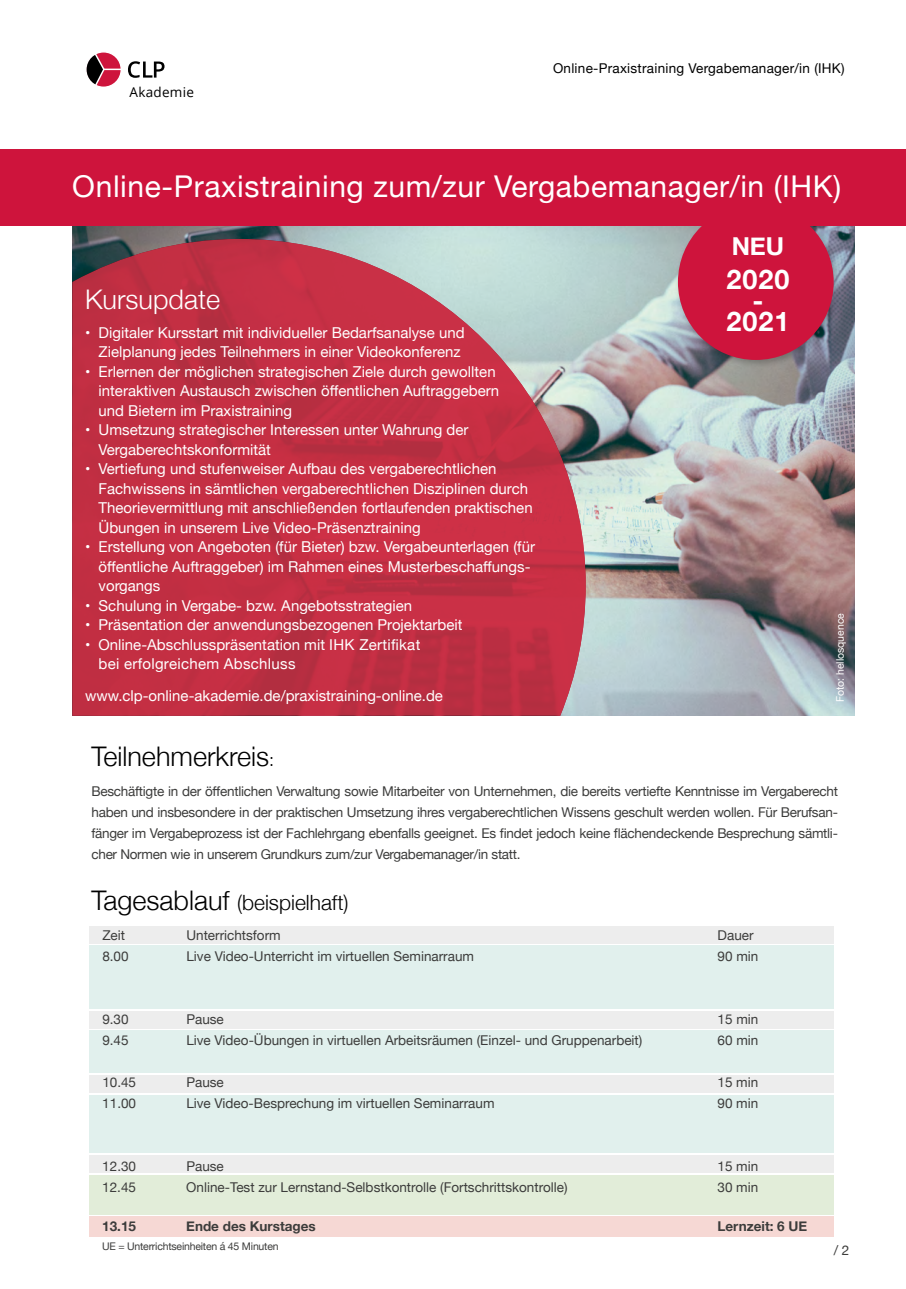
<style>
.page{position:relative;width:906px;height:1289px;background:#fff}
.page>*{position:absolute;margin:0;border:0;box-sizing:border-box;transform-origin:0 0}
.t1{font:30px "Helvetica Neue";letter-spacing:.02em;color:#fff}
.t2{font:300 27px "Helvetica Neue";color:#000}
.t3{font:300 27px "Helvetica Neue";color:#fff}
.t4{font:700 27px/21px "Helvetica Neue";letter-spacing:.04em;color:#fff;text-align:center}
.t5{font:700 24.75px "Helvetica Neue";color:#fff}
.t6{font:300 21px "Helvetica Neue";color:#000}
.t7{font:15px/19.5px "Helvetica Neue";color:#fff}
.t8{font:15px/19.5px "Helvetica Neue";letter-spacing:.02em;color:#fff}
.t9{font:13.5px/21px "Helvetica Neue";color:#3c3c3b;text-align:justify}
.t10{font:13.5px "Helvetica Neue";letter-spacing:.02em;color:#000}
.t11{font:700 13.5px "Helvetica Neue";color:#3c3c3b}
.t12{font:13.5px "Open Sans";letter-spacing:.02em;color:#000}
.t13{font:10.5px "Helvetica Neue";letter-spacing:-.02em;color:#3c3c3b}
.t14{font:10.5px "Helvetica Neue";color:#fff}
.s1{font-size:18px}
.s2{font-size:27px}
</style>
<div class="page">
<svg style="left:128px;top:61px;width:36px;height:17px"></svg>
<div style="left:85px;top:51px;width:37px;height:37px;border:2px solid #fff;border-radius:50%"></div>
<svg style="left:86px;top:52px;width:35px;height:36px"></svg>
<img style="left:72px;top:225px;width:783px;height:490px">
<div style="left:673px;top:200px;width:170px;height:169px;background:#000;opacity:.25"></div>
<div style="left:678px;top:204px;width:155px;height:156px;background:#ce143c;border-radius:50%"></div>
<div style="left:0;top:149px;width:906px;height:76px;background:#ce143c"></div>
<svg style="left:72px;top:239px;width:514px;height:476px;background:#c04052"></svg>
<div style="left:89px;top:1216px;width:744px;height:20px;background:#f6d8d4"></div>
<div style="left:89px;top:1174px;width:744px;height:40px;background:#e2edd9"></div>
<div style="left:89px;top:1155px;width:744px;height:17px;background:#ededed"></div>
<div style="left:89px;top:1074px;width:744px;height:17px;background:#ededed"></div>
<div style="left:89px;top:1095px;width:744px;height:57px;background:#e1f0ed"></div>
<div style="left:89px;top:1030px;width:744px;height:42px;background:#e1f0ed"></div>
<div style="left:89px;top:1011px;width:744px;height:17px;background:#ededed"></div>
<div style="left:89px;top:945px;width:744px;height:64px;background:#e1f0ed"></div>
<div style="left:89px;top:926px;width:744px;height:17px;background:#ededed"></div>
<p class="t12" style="left:130px;top:83px;width:66px">Akademie</p>
<p class="t10" style="left:553px;top:58px;width:293px">Online-Praxistraining Vergabemanager/in (IHK)</p>
<h1 class="t1" style="left:72px;top:164px;width:770px">Online-Praxistraining zum/zur Vergabemanager/in (IHK)</h1>
<h2 class="t3" style="left:85px;top:278px;width:136px">Kursupdate</h2>
<p class="t7" style="left:85px;top:323px;width:381px;text-align:right">• Digitaler Kursstart mit individueller Bedarfsanalyse und<br>Zielplanung jedes Teilnehmers in einer Videokonferenz</p>
<p class="t7" style="left:99px;top:362px;width:402px;text-indent:-14px">• Erlernen der möglichen strategischen Ziele durch gewollten interaktiven Austausch zwischen öffentlichen Auftraggebern und Bietern im Praxistraining</p>
<p class="t7" style="left:99px;top:421px;width:371px;text-indent:-14px">• Umsetzung strategischer Interessen unter Wahrung der<br>Vergaberechtskonformität</p>
<p class="t7" style="left:99px;top:460px;width:435px;text-indent:-13px">• Vertiefung und stufenweiser Aufbau des vergaberechtlichen Fachwissens in sämtlichen vergaberechtlichen Disziplinen durch Theorievermittlung mit anschließenden fortlaufenden praktischen Übungen in unserem Live Video-Präsenztraining</p>
<p class="t7" style="left:99px;top:538px;width:438px;text-indent:-14px">• Erstellung von Angeboten (für Bieter) bzw. Vergabeunterlagen (für öffentliche Auftraggeber) im Rahmen eines Musterbeschaffungs&shy;vorgangs</p>
<p class="t7" style="left:85px;top:596px;width:328px">• Schulung in Vergabe- bzw. Angebotsstrategien</p>
<p class="t7" style="left:85px;top:616px;width:379px">• Präsentation der anwendungsbezogenen Projektarbeit</p>
<p class="t8" style="left:98px;top:635px;width:323px;text-indent:-13px">• Online-Abschlusspräsentation mit IHK Zertifikat bei erfolgreichem Abschluss</p>
<p class="t7" style="left:85px;top:686px;width:359px">www.clp-online-akademie.de/praxistraining-online.de</p>
<h3 class="t5" style="left:731px;top:227px;width:54px">NEU</h3>
<h2 class="t4" style="left:726px;top:270px;width:65px">2020 -<br>2021</h2>
<p class="t14" style="left:832px;top:702px;width:91px;rotate:-90deg">Foto: hellosquence</p>
<h2 class="t2" style="left:91px;top:734px;width:184px">Teilnehmerkreis<span class="s1">:</span></h2>
<p class="t9" style="left:91px;top:781px;width:748px">Beschäftigte in der öffentlichen Verwaltung sowie Mitarbeiter von Unternehmen, die bereits vertiefte Kenntnisse im Vergaberecht haben und insbesondere in der praktischen Umsetzung ihres vergaberechtlichen Wissens geschult werden wollen. Für Berufsan&shy;fänger im Vergabeprozess ist der Fachlehrgang ebenfalls geeignet. Es findet jedoch keine flächendeckende Besprechung sämtli&shy;cher Normen wie in unserem Grundkurs zum/zur Vergabemanager/in statt.</p>
<h3 class="t6" style="left:91px;top:885px;width:259px"><span class="s2">Tagesablauf</span> (beispielhaft)</h3>
<p class="t9" style="left:102px;top:925px;width:24px">Zeit</p>
<p class="t9" style="left:186px;top:925px;width:96px">Unterrichtsform</p>
<p class="t9" style="left:717px;top:925px;width:38px">Dauer</p>
<p class="t9" style="left:102px;top:946px;width:28px">8.00</p>
<p class="t9" style="left:186px;top:946px;width:289px">Live Video-Unterricht im virtuellen Seminarraum</p>
<p class="t9" style="left:717px;top:946px;width:42px">90 min</p>
<p class="t9" style="left:102px;top:1009px;width:28px">9.30</p>
<p class="t9" style="left:186px;top:1009px;width:39px">Pause</p>
<p class="t9" style="left:717px;top:1009px;width:42px">15 min</p>
<p class="t9" style="left:102px;top:1030px;width:28px">9.45</p>
<p class="t9" style="left:186px;top:1030px;width:457px">Live Video-Übungen in virtuellen Arbeitsräumen (Einzel- und Gruppenarbeit)</p>
<p class="t9" style="left:717px;top:1030px;width:42px">60 min</p>
<p class="t9" style="left:102px;top:1072px;width:35px">10.45</p>
<p class="t9" style="left:186px;top:1072px;width:39px">Pause</p>
<p class="t9" style="left:717px;top:1072px;width:42px">15 min</p>
<p class="t9" style="left:102px;top:1093px;width:35px">11.00</p>
<p class="t9" style="left:186px;top:1093px;width:310px">Live Video-Besprechung im virtuellen Seminarraum</p>
<p class="t9" style="left:717px;top:1093px;width:42px">90 min</p>
<p class="t9" style="left:102px;top:1156px;width:35px">12.30</p>
<p class="t9" style="left:186px;top:1156px;width:39px">Pause</p>
<p class="t9" style="left:717px;top:1156px;width:42px">15 min</p>
<p class="t9" style="left:102px;top:1177px;width:35px">12.45</p>
<p class="t9" style="left:186px;top:1177px;width:383px">Online-Test zur Lernstand-Selbstkontrolle (Fortschrittskontrolle)</p>
<p class="t9" style="left:717px;top:1177px;width:42px">30 min</p>
<p class="t11" style="left:102px;top:1215px;width:35px">13.15</p>
<p class="t11" style="left:186px;top:1215px;width:131px">Ende des Kurstages</p>
<p class="t11" style="left:717px;top:1215px;width:91px">Lernzeit: 6 UE</p>
<p class="t13" style="left:102px;top:1238px;width:178px">UE = Unterrichtseinheiten á 45 Minuten</p>
<p class="t9" style="left:833px;top:1240px;width:17px">/ 2</p>
</div>
